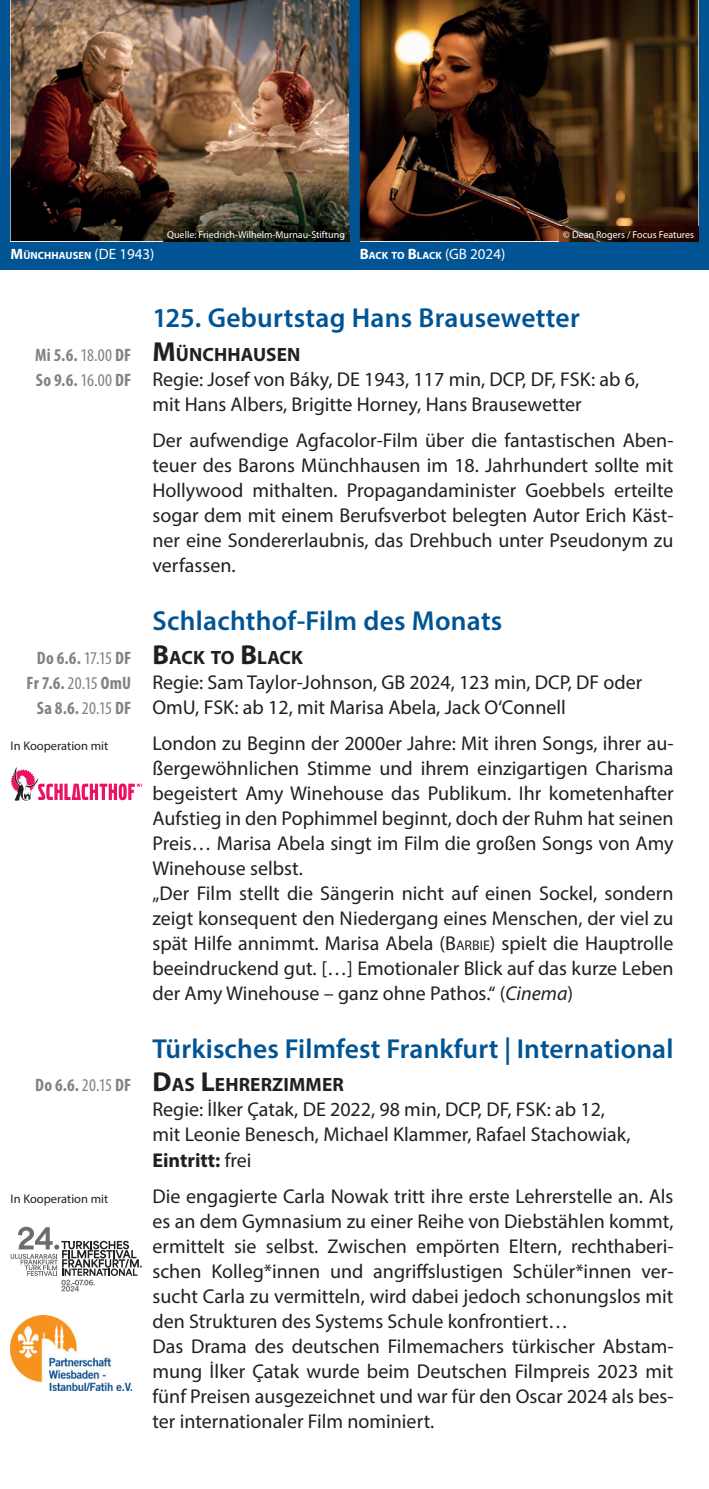
<style>
.page{position:relative;width:709px;height:1489px;background:#fff}
.page>*{position:absolute;margin:0;border:0;box-sizing:border-box;transform-origin:0 0}
.t1{font:600 27.5px "Myriad Pro";letter-spacing:.005em;color:#015494}
.t2{font:20px/25px "Myriad Pro";color:#231f20}
.t3{font:700 19.25px "Myriad Pro";letter-spacing:.005em;color:#231f20}
.t4{font:700 condensed 18px/25px "Myriad Pro";letter-spacing:.01em;color:#808285;text-align:center}
.t5{font:12.5px "Myriad Pro";color:#231f20}
.t6{font:700 10.5px "Myriad Pro";letter-spacing:.005em;color:#fff}
.t7{font:10px "Myriad Pro";color:#fff}
.s1{font-size:15px}
.s2{font-weight:400;font-size:15px}
.s3{font-weight:400}
.s4{font-size:27.5px}
.s5{font-style:inherit}
.s6{font-size:14px}
.s7{font-style:italic}
.s8{font-weight:700}
</style>
<div class="page">
<div style="left:0;top:0;width:709px;height:269px;background:#015494"></div>
<img style="left:11px;top:0;width:338px;height:241px">
<img style="left:360px;top:0;width:338px;height:241px">
<img style="left:560px;top:227px;width:138px;height:14px">
<img style="left:163px;top:227px;width:186px;height:14px">
<svg style="left:11px;top:767px;width:131px;height:33px"></svg>
<img style="left:11px;top:1315px;width:120px;height:75px">
<svg style="left:11px;top:1226px;width:131px;height:65px"></svg>
<p class="t7" style="left:167px;top:228px;width:179px">Quelle: Friedrich-Wilhelm-Murnau-Stiftung</p>
<p class="t7" style="left:563px;top:228px;width:132px">© Dean Rogers / Focus Features</p>
<p class="t6" style="left:11px;top:249px;width:145px"><span class="s1">M</span>ÜNCHHAUSEN <span class="s2">(DE 1943)</span></p>
<p class="t6" style="left:360px;top:249px;width:147px"><span class="s1">B</span>ACK TO <span class="s1">B</span>LACK <span class="s2">(GB 2024)</span></p>
<p class="t4" style="left:35px;top:342px;width:98px;text-align:left">Mi 5.6. <span class="s3">18.00</span> DF<br>So 9.6. <span class="s3">16.00</span> DF</p>
<p class="t4" style="left:27px;top:644px;width:106px">Do 6.6. <span class="s3">17.15</span> DF<br>Fr 7.6. <span class="s3">20.15</span> OmU<br>Sa 8.6. <span class="s3">20.15</span> DF</p>
<p class="t5" style="left:11px;top:738px;width:99px">In Kooperation mit</p>
<p class="t4" style="left:35px;top:1072px;width:97px">Do 6.6. <span class="s3">20.15</span> DF</p>
<p class="t5" style="left:11px;top:1190px;width:99px">In Kooperation mit</p>
<h1 class="t1" style="left:152px;top:300px;width:429px">125. Geburtstag Hans Brausewetter</h1>
<p class="t3" style="left:152px;top:342px;width:150px"><span class="s4">M</span>ÜNCHHAUSEN</p>
<p class="t2" style="left:152px;top:366px;width:488px">Regie: Josef von Báky, DE 1943, 117 min, DCP, DF, FSK: ab 6, mit Hans Albers, Brigitte Horney, Hans Brausewetter</p>
<p class="t2" style="left:152px;top:428px;width:522px;text-align:justify">Der aufwendige Agfacolor-Film über die fantastischen Aben&shy;teuer des Barons Münchhausen im 18. Jahrhundert sollte mit Hollywood mithalten. Propagandaminister Goebbels erteilte sogar dem mit einem Berufsverbot belegten Autor Erich Käst&shy;ner eine Sondererlaubnis, das Drehbuch unter Pseudonym zu verfassen.</p>
<h1 class="t1" style="left:152px;top:603px;width:351px">Schlachthof-Film des Monats</h1>
<p class="t3" style="left:152px;top:644px;width:152px"><span class="s4">B</span>ACK TO <span class="s4">B</span>LACK</p>
<p class="t2" style="left:152px;top:669px;width:491px">Regie: Sam Taylor-Johnson, GB 2024, 123 min, DCP, DF oder<br>OmU, FSK: ab 12, mit Marisa Abela, Jack O‘Connell</p>
<p class="t2" style="left:152px;top:730px;width:522px">London zu Beginn der 2000er Jahre: Mit ihren Songs, ihrer au&shy;ßergewöhnlichen Stimme und ihrem einzigartigen Charisma begeistert Amy Winehouse das Publikum. Ihr kometenhafter Aufstieg in den Pophimmel beginnt, doch der Ruhm hat seinen Preis… Marisa Abela singt im Film die großen Songs von Amy Winehouse selbst.<br>„Der Film stellt die Sängerin nicht auf einen Sockel, sondern zeigt konsequent den Niedergang eines Menschen, der viel zu spät Hilfe annimmt. Marisa Abela (<span class="s5">B</span><span class="s6">ArBie</span>) spielt die Hauptrolle beeindruckend gut. […] Emotionaler Blick auf das kurze Leben der Amy Winehouse – ganz ohne Pathos.“ (<span class="s7">Cinema</span>)</p>
<h1 class="t1" style="left:152px;top:1030px;width:522px">Türkisches Filmfest Frankfurt | International</h1>
<p class="t3" style="left:152px;top:1072px;width:193px"><span class="s4">D</span>AS <span class="s4">L</span>EHRERZIMMER</p>
<p class="t2" style="left:152px;top:1096px;width:480px">Regie: İlker Çatak, DE 2022, 98 min, DCP, DF, FSK: ab 12, mit Leonie Benesch, Michael Klammer, Rafael Stachowiak,<br><span class="s8">Eintritt:</span> frei</p>
<p class="t2" style="left:152px;top:1183px;width:522px">Die engagierte Carla Nowak tritt ihre erste Lehrerstelle an. Als es an dem Gymnasium zu einer Reihe von Diebstählen kommt, ermittelt sie selbst. Zwischen empörten Eltern, rechthaberi&shy;schen Kolleg*innen und angriffslustigen Schüler*innen ver&shy;sucht Carla zu vermitteln, wird dabei jedoch schonungslos mit den Strukturen des Systems Schule konfrontiert…<br>Das Drama des deutschen Filmemachers türkischer Abstam&shy;mung İlker Çatak wurde beim Deutschen Filmpreis 2023 mit fünf Preisen ausgezeichnet und war für den Oscar 2024 als bes&shy;ter internationaler Film nominiert.</p>
</div>
